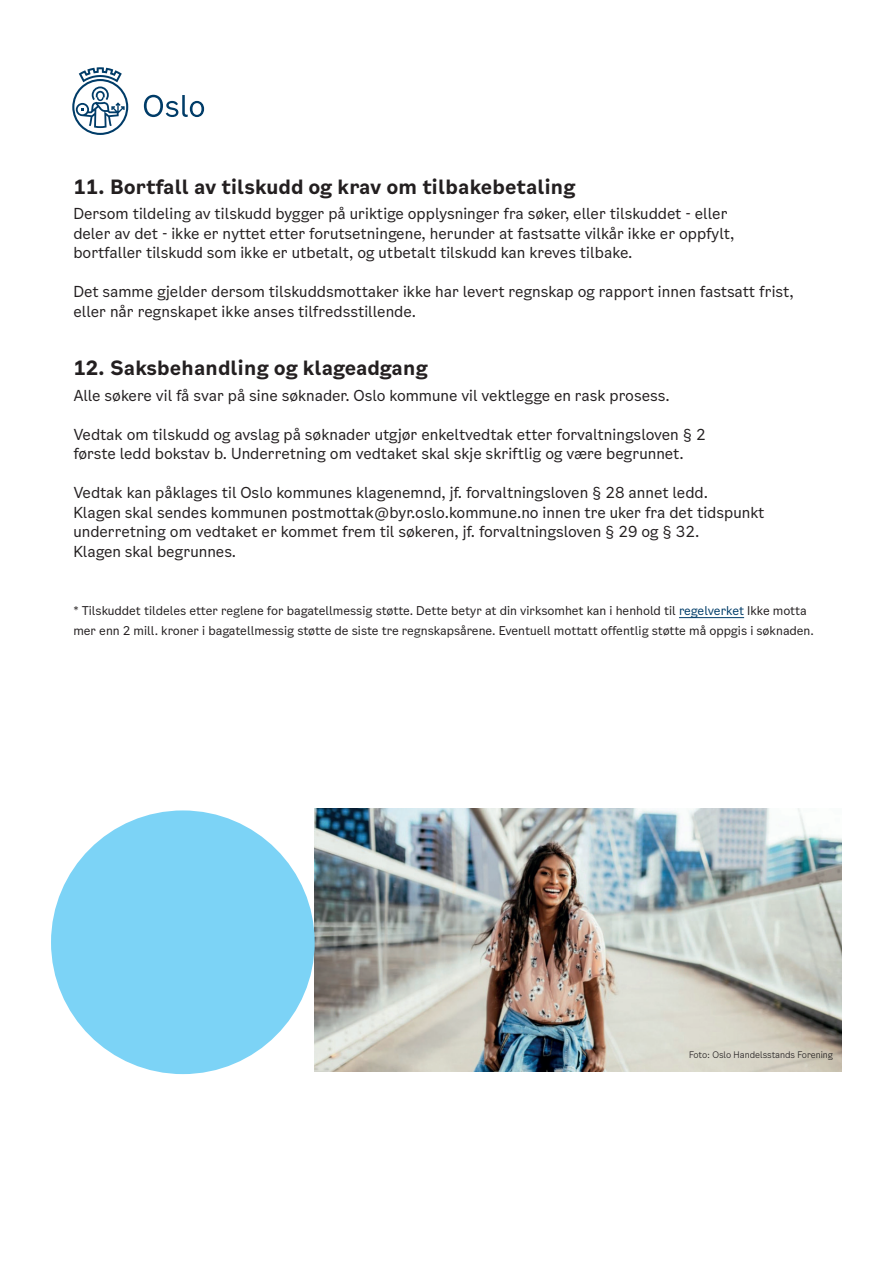
<style>
.page{position:relative;width:893px;height:1263px;background:#fff}
.page>*{position:absolute;margin:0;border:0;box-sizing:border-box;transform-origin:0 0}
.t1{font:700 19.5px "Oslo Sans";color:#231f20}
.t2{font:15px/19.5px "Oslo Sans";color:#231f20}
.t3{font:12px/19.5px "Oslo Sans";color:#231f20}
.t4{font:300 9px "Oslo Sans";color:#231f20}
.s1{color:#003c68}
</style>
<div class="page">
<hr style="left:679px;top:617px;width:65px;height:1px;background:#003c68">
<img style="left:315px;top:808px;width:527px;height:264px">
<div style="left:51px;top:810px;width:264px;height:264px;background:#7cd3f6;border-radius:50%"></div>
<svg style="left:72px;top:67px;width:56px;height:68px"></svg>
<svg style="left:144px;top:95px;width:60px;height:22px"></svg>
<h1 class="t1" style="left:73px;top:173px;width:504px">11. Bortfall av tilskudd og krav om tilbakebetaling</h1>
<p class="t2" style="left:73px;top:204px;width:663px">Dersom tildeling av tilskudd bygger på uriktige opplysninger fra søker, eller tilskuddet - eller deler av det - ikke er nyttet etter forutsetningene, herunder at fastsatte vilkår ikke er oppfylt, bortfaller tilskudd som ikke er utbetalt, og utbetalt tilskudd kan kreves tilbake.</p>
<p class="t2" style="left:73px;top:282px;width:722px">Det samme gjelder dersom tilskuddsmottaker ikke har levert regnskap og rapport innen fastsatt frist, eller når regnskapet ikke anses tilfredsstillende.</p>
<h1 class="t1" style="left:73px;top:355px;width:356px">12. Saksbehandling og klageadgang</h1>
<p class="t2" style="left:73px;top:385px;width:598px">Alle søkere vil få svar på sine søknader. Oslo kommune vil vektlegge en rask prosess.</p>
<p class="t2" style="left:73px;top:424px;width:634px">Vedtak om tilskudd og avslag på søknader utgjør enkeltvedtak etter forvaltningsloven § 2 første ledd bokstav b. Underretning om vedtaket skal skje skriftlig og være begrunnet.</p>
<p class="t2" style="left:73px;top:483px;width:693px">Vedtak kan påklages til Oslo kommunes klagenemnd, jf. forvaltningsloven § 28 annet ledd.<br>Klagen skal sendes kommunen postmottak@byr.oslo.kommune.no innen tre uker fra det tidspunkt underretning om vedtaket er kommet frem til søkeren, jf. forvaltningsloven § 29 og § 32.<br>Klagen skal begrunnes.</p>
<p class="t3" style="left:73px;top:601px;width:742px">* Tilskuddet tildeles etter reglene for bagatellmessig støtte. Dette betyr at din virksomhet kan i henhold til <span class="s1">regelverket</span> Ikke motta mer enn 2 mill. kroner i bagatellmessig støtte de siste tre regnskapsårene. Eventuell mottatt offentlig støtte må oppgis i søknaden.</p>
<p class="t4" style="left:689px;top:1049px;width:145px">Foto: Oslo Handelsstands Forening</p>
</div>
